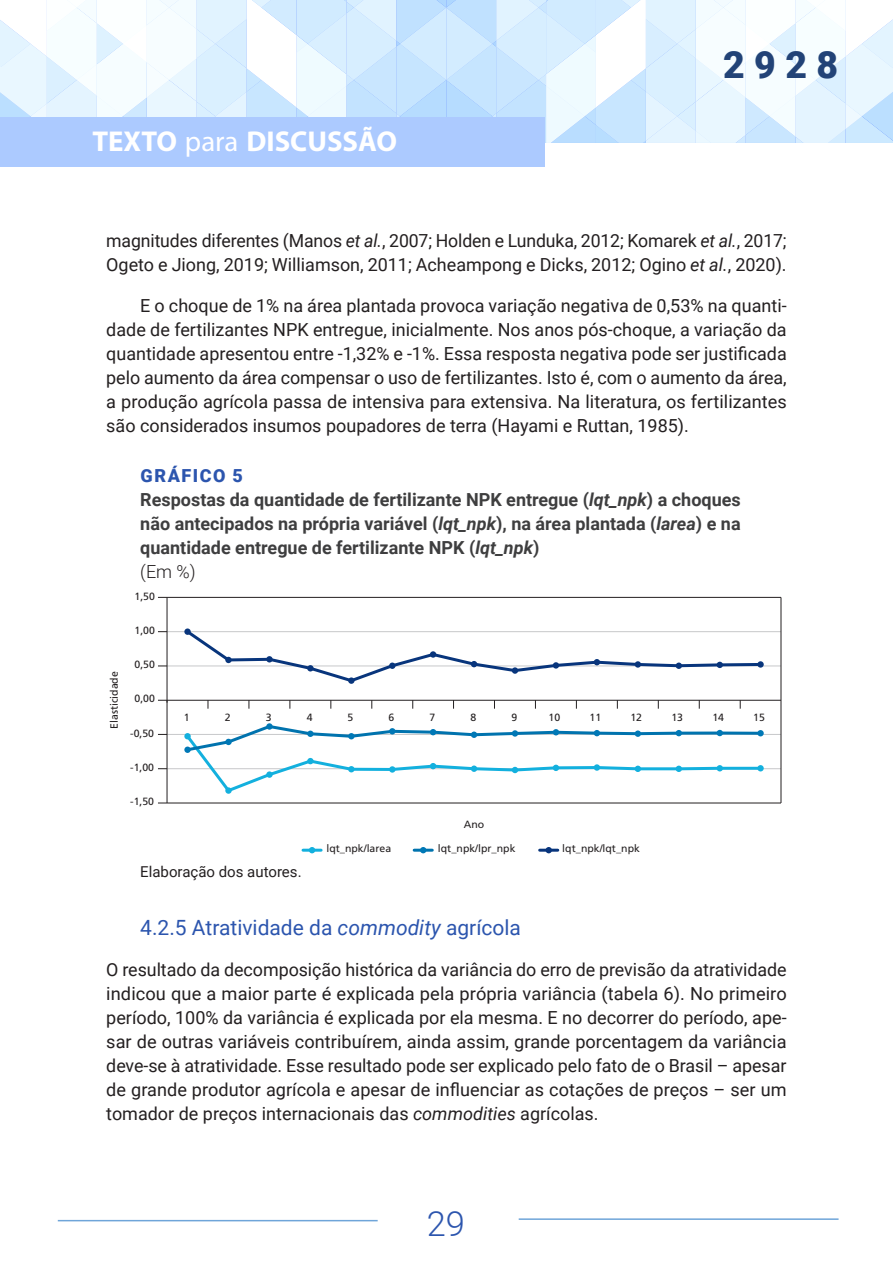
<style>
.page{position:relative;width:893px;height:1263px;background:#fff}
.page>*{position:absolute;margin:0;border:0;box-sizing:border-box;transform-origin:0 0}
.t1{font:900 37.5px "Roboto";color:#224377}
.t2{font:300 34.5px "Roboto";color:#2c55ae}
.t3{font:700 28.8px "Myriad Pro";color:#fff}
.titulo_3{font:21px "Roboto";color:#2c55ae}
.texto_corrido{font:18px/24px "Roboto";color:#231f20}
.sem_recuo_texto_corrido{font:18px/24px "Roboto";color:#231f20;text-align:justify}
.titulo_2_título_do_gráfico{font:700 18px/24px "Roboto";color:#3e3e3f;text-align:justify}
.titulo_1_número{font:900 18px "Roboto";letter-spacing:.085em;color:#2c55ae}
.titulo_3_Em___grafico{font:300 18px "Roboto";color:#231f20}
.elaboracao_grafico{font:15px "Roboto";color:#231f20}
.t4{font:10.5px "Frutiger LT Pro";color:#231f20}
.s1{font-weight:400}
.s2{font-style:italic}
</style>
<div class="page">
<svg style="left:0;top:0;width:893px;height:143px"></svg>
<div style="left:0;top:118px;width:545px;height:49px;background:#accaff"></div>
<hr style="left:519px;top:1218px;width:319px;height:2px;background:#6fa5d9">
<hr style="left:58px;top:1220px;width:320px;height:1px;background:#6fa5d9">
<hr style="left:167px;top:803px;width:614px;height:1px;background:#231f20">
<hr style="left:167px;top:768px;width:614px;height:1px;background:#c7c8ca">
<hr style="left:167px;top:734px;width:614px;height:1px;background:#c7c8ca">
<hr style="left:167px;top:666px;width:614px;height:1px;background:#c7c8ca">
<hr style="left:167px;top:631px;width:614px;height:1px;background:#c7c8ca">
<hr style="left:167px;top:597px;width:614px;height:1px;background:#231f20">
<hr style="left:167px;top:597px;width:1px;height:206px;background:#231f20">
<hr style="left:781px;top:597px;width:1px;height:206px;background:#231f20">
<hr style="left:167px;top:700px;width:614px;height:1px;background:#231f20">
<svg style="left:158px;top:700px;width:10px;height:3px"></svg>
<svg style="left:183px;top:723px;width:580px;height:71px"></svg>
<div style="left:757px;top:730px;width:7px;height:6px;background:#0078b6;border-radius:50%"></div>
<svg style="left:183px;top:628px;width:580px;height:56px"></svg>
<svg style="left:757px;top:661px;width:7px;height:7px"></svg>
<hr style="left:303px;top:849px;width:18px;height:3px;background:#13b0de">
<svg style="left:309px;top:847px;width:6px;height:6px"></svg>
<hr style="left:414px;top:849px;width:18px;height:3px;background:#0073ae">
<svg style="left:420px;top:847px;width:6px;height:6px"></svg>
<hr style="left:540px;top:849px;width:18px;height:3px;background:#08357c">
<svg style="left:546px;top:847px;width:6px;height:6px"></svg>
<h3 class="t3" style="left:92px;top:122px;width:306px">TEXTO <span class="s1">para</span> DISCUSSÃO</h3>
<h1 class="t1" style="left:723px;top:38px;width:116px">2928</h1>
<p class="texto_corrido" style="left:106px;top:228px;width:682px">magnitudes diferentes (Manos <span class="s2">et al.</span>, 2007; Holden e Lunduka, 2012; Komarek <span class="s2">et al.</span>, 2017;<br>Ogeto e Jiong, 2019; Williamson, 2011; Acheampong e Dicks, 2012; Ogino <span class="s2">et al.</span>, 2020).</p>
<p class="texto_corrido" style="left:106px;top:293px;width:682px;text-align:justify;text-indent:34px">E o choque de 1% na área plantada provoca variação negativa de 0,53% na quanti&shy;dade de fertilizantes NPK entregue, inicialmente. Nos anos pós-choque, a variação da quantidade apresentou entre -1,32% e -1%. Essa resposta negativa pode ser justificada pelo aumento da área compensar o uso de fertilizantes. Isto é, com o aumento da área, a produção agrícola passa de intensiva para extensiva. Na literatura, os fertilizantes são considerados insumos poupadores de terra (Hayami e Ruttan, 1985).</p>
<p class="titulo_1_número" style="left:141px;top:463px;width:104px">GRÁFICO 5</p>
<p class="titulo_2_título_do_gráfico" style="left:140px;top:487px;width:602px">Respostas da quantidade de fertilizante NPK entregue (<span class="s2">lqt_npk</span>) a choques não antecipados na própria variável (<span class="s2">lqt_npk</span>), na área plantada (<span class="s2">larea</span>) e na quantidade entregue de fertilizante NPK (<span class="s2">lqt_npk</span>)</p>
<p class="titulo_3_Em___grafico" style="left:140px;top:559px;width:57px">(Em %)</p>
<p class="t4" style="left:135px;top:590px;width:22px">1,50</p>
<p class="t4" style="left:135px;top:624px;width:22px">1,00</p>
<p class="t4" style="left:108px;top:729px;width:59px;rotate:-90deg">Elasticidade</p>
<p class="t4" style="left:135px;top:658px;width:22px">0,50</p>
<p class="t4" style="left:135px;top:693px;width:22px">0,00</p>
<p class="t4" style="left:130px;top:727px;width:25px">-0,50</p>
<p class="t4" style="left:130px;top:761px;width:25px">-1,00</p>
<p class="t4" style="left:130px;top:795px;width:25px">-1,50</p>
<p class="t4" style="left:184px;top:711px;width:7px">1</p>
<p class="t4" style="left:225px;top:711px;width:7px">2</p>
<p class="t4" style="left:266px;top:711px;width:7px">3</p>
<p class="t4" style="left:307px;top:711px;width:7px">4</p>
<p class="t4" style="left:348px;top:711px;width:7px">5</p>
<p class="t4" style="left:389px;top:711px;width:7px">6</p>
<p class="t4" style="left:429px;top:711px;width:7px">7</p>
<p class="t4" style="left:470px;top:711px;width:7px">8</p>
<p class="t4" style="left:511px;top:711px;width:7px">9</p>
<p class="t4" style="left:549px;top:711px;width:13px">10</p>
<p class="t4" style="left:589px;top:711px;width:13px">11</p>
<p class="t4" style="left:630px;top:711px;width:13px">12</p>
<p class="t4" style="left:671px;top:711px;width:13px">13</p>
<p class="t4" style="left:712px;top:711px;width:13px">14</p>
<p class="t4" style="left:753px;top:711px;width:13px">15</p>
<p class="t4" style="left:464px;top:818px;width:22px">Ano</p>
<p class="t4" style="left:326px;top:843px;width:66px">lqt_npk/larea</p>
<p class="t4" style="left:438px;top:843px;width:79px">lqt_npk/lpr_npk</p>
<p class="t4" style="left:562px;top:843px;width:79px">lqt_npk/lqt_npk</p>
<p class="elaboracao_grafico" style="left:140px;top:861px;width:163px">Elaboração dos autores.</p>
<p class="titulo_3" style="left:140px;top:913px;width:382px">4.2.5 Atratividade da <span class="s2">commodity</span> agrícola</p>
<p class="sem_recuo_texto_corrido" style="left:106px;top:957px;width:682px">O resultado da decomposição histórica da variância do erro de previsão da atratividade indicou que a maior parte é explicada pela própria variância (tabela 6). No primeiro período, 100% da variância é explicada por ela mesma. E no decorrer do período, ape&shy;sar de outras variáveis contribuírem, ainda assim, grande porcentagem da variância deve-se à atratividade. Esse resultado pode ser explicado pelo fato de o Brasil – apesar de grande produtor agrícola e apesar de influenciar as cotações de preços – ser um tomador de preços internacionais das <span class="s2">commodities</span> agrícolas.</p>
<h2 class="t2" style="left:427px;top:1200px;width:40px">29</h2>
</div>
